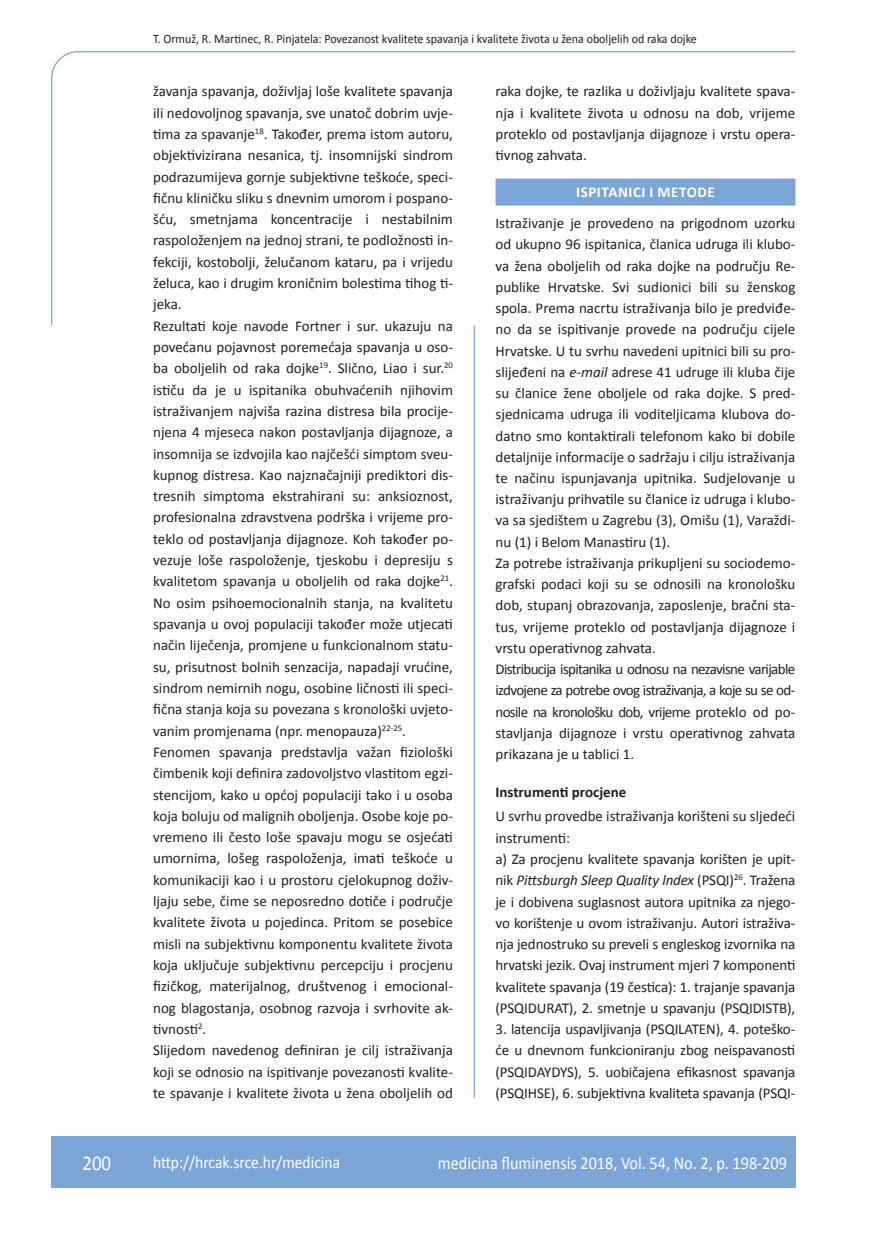
<style>
.page{position:relative;width:872px;height:1234px;background:#fff}
.page>*{position:absolute;margin:0;border:0;box-sizing:border-box;transform-origin:0 0}
.t1{font:21px "Calibri";color:#fff;scale:.9 1}
.t2{font:18px "Calibri";color:#fff;scale:.9 1}
.t3{font:17.25px "Calibri";color:#fff;scale:.9 1}
.t4{font:15px/21.3px "Calibri";color:#231f20}
.t5{font:700 15px "Calibri";color:#231f20}
.t6{font:700 15px "Calibri";letter-spacing:.04em;color:#fff}
.t7{font:12.75px "Calibri";color:#231f20;scale:.94 1}
.s1{font-style:italic}
</style>
<div class="page">
<svg style="left:51px;top:51px;width:745px;height:274px"></svg>
<hr style="left:473px;top:325px;width:2px;height:772px;background:#7ca5d7">
<div style="left:51px;top:1135px;width:744px;height:51px;background:#7ca5d7"></div>
<div style="left:495px;top:178px;width:300px;height:27px;background:#7ca5d7"></div>
<p class="t7" style="left:153px;top:30px;width:580px">T. Ormuž, R. Martinec, R. Pinjatela: Povezanost kvalitete spavanja i kvalitete života u žena oboljelih od raka dojke</p>
<p class="t4" style="left:153px;top:80px;width:301px">žavanja spavanja, doživljaj loše kvalitete spavanja ili nedovoljnog spavanja, sve unatoč dobrim uvje&shy;tima za spavanje<sup>18</sup>. Također, prema istom autoru, objektivizirana nesanica, tj. insomnijski sindrom podrazumijeva gornje subjektivne teškoće, speci&shy;fičnu kliničku sliku s dnevnim umorom i pospano&shy;šću, smetnjama koncentracije i nestabilnim raspoloženjem na jednoj strani, te podložnosti in&shy;fekciji, kostobolji, želučanom kataru, pa i vrijedu želuca, kao i drugim kroničnim bolestima tihog ti&shy;jeka.<br>Rezultati koje navode Fortner i sur. ukazuju na povećanu pojavnost poremećaja spavanja u oso&shy;ba oboljelih od raka dojke<sup>19</sup>. Slično, Liao i sur.<sup>20 </sup>ističu da je u ispitanika obuhvaćenih njihovim istraživanjem najviša razina distresa bila procije&shy;njena 4 mjeseca nakon postavljanja dijagnoze, a insomnija se izdvojila kao najčešći simptom sveu&shy;kupnog distresa. Kao najznačajniji prediktori dis&shy;tresnih simptoma ekstrahirani su: anksioznost, profesionalna zdravstvena podrška i vrijeme pro&shy;teklo od postavljanja dijagnoze. Koh također po&shy;vezuje loše raspoloženje, tjeskobu i depresiju s kvalitetom spavanja u oboljelih od raka dojke<sup>21</sup>.<br>No osim psihoemocionalnih stanja, na kvalitetu spavanja u ovoj populaciji također može utjecati način liječenja, promjene u funkcionalnom statu&shy;su, prisutnost bolnih senzacija, napadaji vrućine, sindrom nemirnih nogu, osobine ličnosti ili speci&shy;fična stanja koja su povezana s kronološki uvjeto&shy;vanim promjenama (npr. menopauza)<sup>22-25</sup>.<br>Fenomen spavanja predstavlja važan fiziološki čimbenik koji definira zadovoljstvo vlastitom egzi&shy;stencijom, kako u općoj populaciji tako i u osoba koja boluju od malignih oboljenja. Osobe koje po&shy;vremeno ili često loše spavaju mogu se osjećati umornima, lošeg raspoloženja, imati teškoće u komunikaciji kao i u prostoru cjelokupnog doživ&shy;ljaju sebe, čime se neposredno dotiče i područje kvalitete života u pojedinca. Pritom se posebice misli na subjektivnu komponentu kvalitete života koja uključuje subjektivnu percepciju i procjenu fizičkog, materijalnog, društvenog i emocional&shy;nog blagostanja, osobnog razvoja i svrhovite ak&shy;tivnosti<sup>2</sup>.<br>Slijedom navedenog definiran je cilj istraživanja koji se odnosio na ispitivanje povezanosti kvalite&shy;te spavanje i kvalitete života u žena oboljelih od</p>
<p class="t4" style="left:495px;top:80px;width:301px;text-align:justify">raka dojke, te razlika u doživljaju kvalitete spava&shy;nja i kvalitete života u odnosu na dob, vrijeme proteklo od postavljanja dijagnoze i vrstu opera&shy;tivnog zahvata.</p>
<p class="t6" style="left:576px;top:183px;width:140px">ISPITANICI I METODE</p>
<p class="t4" style="left:495px;top:212px;width:301px">Istraživanje je provedeno na prigodnom uzorku od ukupno 96 ispitanica, članica udruga ili klubo&shy;va žena oboljelih od raka dojke na području Re&shy;publike Hrvatske. Svi sudionici bili su ženskog spola. Prema nacrtu istraživanja bilo je predviđe&shy;no da se ispitivanje provede na području cijele Hrvatske. U tu svrhu navedeni upitnici bili su pro&shy;slijeđeni na <span class="s1">e-mail</span> adrese 41 udruge ili kluba čije su članice žene oboljele od raka dojke. S pred&shy;sjednicama udruga ili voditeljicama klubova do&shy;datno smo kontaktirali telefonom kako bi dobile detaljnije informacije o sadržaju i cilju istraživanja te načinu ispunjavanja upitnika. Sudjelovanje u istraživanju prihvatile su članice iz udruga i klubo&shy;va sa sjedištem u Zagrebu (3), Omišu (1), Varaždi&shy;nu (1) i Belom Manastiru (1).<br>Za potrebe istraživanja prikupljeni su sociodemo&shy;grafski podaci koji su se odnosili na kronološku dob, stupanj obrazovanja, zaposlenje, bračni sta&shy;tus, vrijeme proteklo od postavljanja dijagnoze i vrstu operativnog zahvata.<br>Distribucija ispitanika u odnosu na nezavisne varijable izdvojene za potrebe ovog istraživanja, a koje su se od&shy;nosile na kronološku dob, vrijeme proteklo od po&shy;stavljanja dijagnoze i vrstu operativnog zahvata prikazana je u tablici 1.</p>
<p class="t5" style="left:495px;top:783px;width:132px">Instrumenti procjene</p>
<p class="t4" style="left:495px;top:804px;width:301px">U svrhu provedbe istraživanja korišteni su sljedeći instrumenti:<br>a) Za procjenu kvalitete spavanja korišten je upit&shy;nik <span class="s1">Pittsburgh Sleep Quality lndex</span> (PSQI)<sup>26</sup>. Tražena je i dobivena suglasnost autora upitnika za njego&shy;vo korištenje u ovom istraživanju. Autori istraživa&shy;nja jednostruko su preveli s engleskog izvornika na hrvatski jezik. Ovaj instrument mjeri 7 komponenti kvalitete spavanja (19 čestica): 1. trajanje spavanja (PSQIDURAT), 2. smetnje u spavanju (PSQIDISTB),</p>
<p class="t4" style="left:495px;top:1017px;width:301px;text-align:justify">3. latencija uspavljivanja (PSQILATEN), 4. poteško&shy;će u dnevnom funkcioniranju zbog neispavanosti (PSQIDAYDYS), 5. uobičajena efikasnost spavanja (PSQIHSE), 6. subjektivna kvaliteta spavanja (PSQI-</p>
<h1 class="t1" style="left:82px;top:1149px;width:33px">200</h1>
<p class="t3" style="left:153px;top:1150px;width:209px">http://hrcak.srce.hr/medicina</p>
<p class="t2" style="left:438px;top:1151px;width:389px">medicina fluminensis 2018, Vol. 54, No. 2, p. 198-209</p>
</div>
